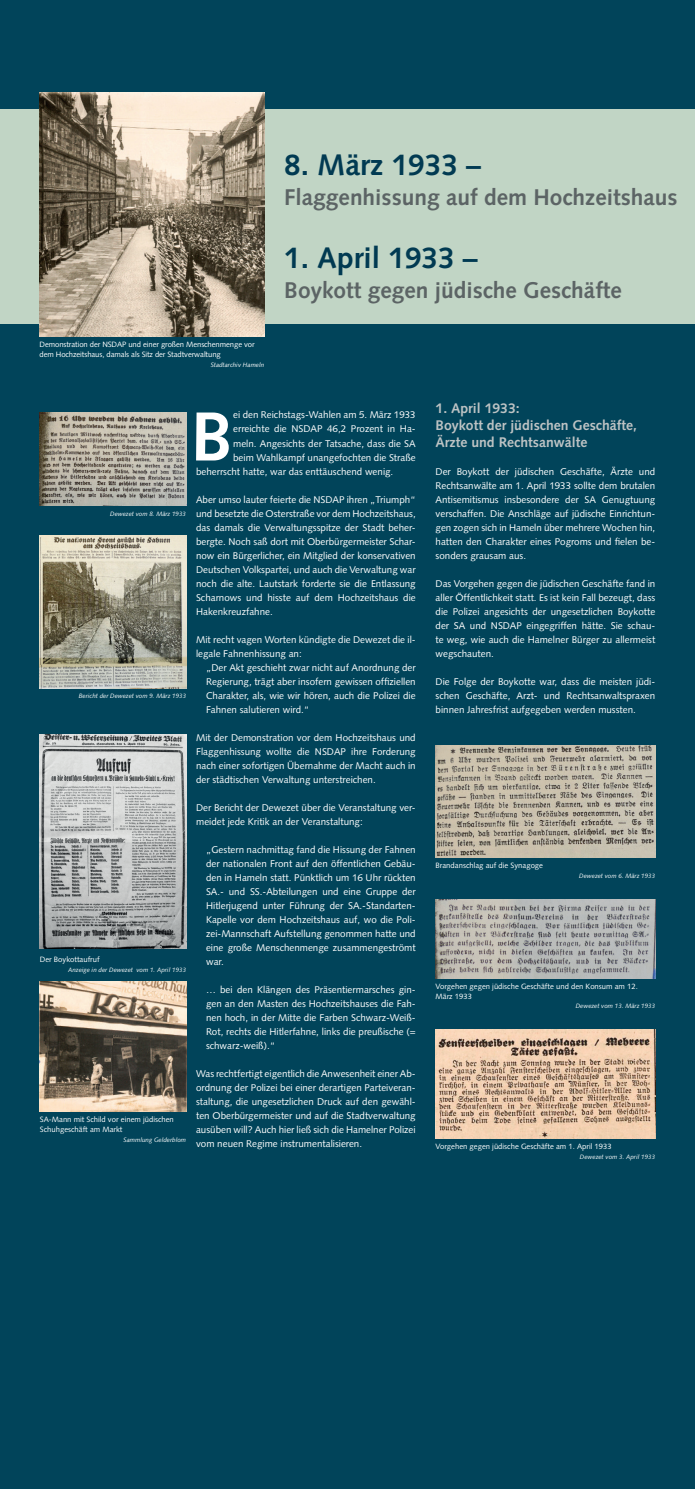
<style>
.page{position:relative;width:695px;height:1489px;background:#fff}
.page>*{position:absolute;margin:0;border:0;box-sizing:border-box;transform-origin:0 0}
.t1{font:700 69.3px "Syntax";color:#fff}
.t2{font:700 29.75px "Syntax";color:#013a52}
.t3{font:700 22.75px "Syntax";color:#5c6465}
.t4{font:700 14px/17.1px "Syntax";color:#bdc3c4}
.t5{font:9.8px/14px "Syntax";color:#fff;text-align:justify}
.t6{font:7.7px/9.8px "Syntax";color:#fff}
.t7{font:italic 6.3px "Syntax";color:#fff}
</style>
<div class="page">
<div style="left:0;top:0;width:694px;height:1488px;background:#01445a"></div>
<div style="left:0;top:109px;width:694px;height:214px;background:#c1d5c5"></div>
<img style="left:40px;top:412px;width:146px;height:94px">
<img style="left:40px;top:535px;width:146px;height:153px">
<img style="left:40px;top:734px;width:146px;height:214px">
<img style="left:40px;top:981px;width:146px;height:130px">
<img style="left:435px;top:745px;width:220px;height:112px">
<img style="left:435px;top:899px;width:220px;height:79px">
<img style="left:435px;top:1029px;width:220px;height:109px">
<img style="left:40px;top:92px;width:224px;height:244px">
<p class="t6" style="left:40px;top:339px;width:217px">Demonstration der NSDAP und einer großen Menschenmenge vor dem Hochzeitshaus, damals als Sitz der Stadtverwaltung</p>
<p class="t7" style="left:211px;top:360px;width:55px">Stadtarchiv Hameln</p>
<h2 class="t2" style="left:284px;top:147px;width:198px">8. März 1933 –</h2>
<h3 class="t3" style="left:284px;top:184px;width:395px">Flaggenhissung auf dem Hochzeitshaus</h3>
<h2 class="t2" style="left:284px;top:241px;width:195px">1. April 1933 –</h2>
<h3 class="t3" style="left:284px;top:277px;width:339px">Boykott gegen jüdische Geschäfte</h3>
<p class="t7" style="left:110px;top:510px;width:77px">Dewezet vom 8. März 1933</p>
<p class="t7" style="left:79px;top:692px;width:109px">Bericht der Dewezet vom 9. März 1933</p>
<p class="t6" style="left:40px;top:954px;width:61px">Der Boykottaufruf</p>
<p class="t7" style="left:68px;top:965px;width:119px">Anzeige in der Dewezet vom 1. April 1933</p>
<p class="t6" style="left:40px;top:1114px;width:135px">SA-Mann mit Schild vor einem jüdischen<br>Schuhgeschäft am Markt</p>
<p class="t7" style="left:123px;top:1136px;width:64px">Sammlung Gelderblom</p>
<h1 class="t1" style="left:191px;top:397px;width:44px">B</h1>
<p class="t5" style="left:233px;top:408px;width:184px">ei den Reichstags-Wahlen am 5. März 1933</p>
<p class="t5" style="left:233px;top:422px;width:184px">erreichte die NSDAP 46,2 Prozent in Ha-</p>
<p class="t5" style="left:233px;top:436px;width:184px">meln. Angesichts der Tatsache, dass die SA</p>
<p class="t5" style="left:233px;top:450px;width:184px">beim Wahlkampf unangefochten die Straße</p>
<p class="t5" style="left:196px;top:464px;width:199px">beherrscht hatte, war das enttäuschend wenig.</p>
<p class="t5" style="left:196px;top:492px;width:221px">Aber umso lauter feierte die NSDAP ihren „Triumph“ und besetzte die Osterstraße vor dem Hochzeitshaus, das damals die Verwaltungsspitze der Stadt beher&shy;bergte. Noch saß dort mit Oberbürgermeister Schar&shy;now ein Bürgerlicher, ein Mitglied der konservativen Deutschen Volkspartei, und auch die Verwaltung war noch die alte. Lautstark forderte sie die Entlassung Scharnows und hisste auf dem Hochzeitshaus die Hakenkreuzfahne.</p>
<p class="t5" style="left:196px;top:632px;width:221px">Mit recht vagen Worten kündigte die Dewezet die il&shy;legale Fahnenhissung an:</p>
<p class="t5" style="left:206px;top:660px;width:211px">„Der Akt geschieht zwar nicht auf Anordnung der Regierung, trägt aber insofern gewissen offiziellen Charakter, als, wie wir hören, auch die Polizei die Fahnen salutieren wird.“</p>
<p class="t5" style="left:196px;top:730px;width:221px">Mit der Demonstration vor dem Hochzeitshaus und Flaggenhissung wollte die NSDAP ihre Forderung nach einer sofortigen Übernahme der Macht auch in der städtischen Verwaltung unterstreichen.</p>
<p class="t5" style="left:196px;top:800px;width:221px">Der Bericht der Dewezet über die Veranstaltung ver&shy;meidet jede Kritik an der Veranstaltung:</p>
<p class="t5" style="left:206px;top:842px;width:211px">„Gestern nachmittag fand die Hissung der Fahnen der nationalen Front auf den öffentlichen Gebäu&shy;den in Hameln statt. Pünktlich um 16 Uhr rückten SA.- und SS.-Abteilungen und eine Gruppe der Hitlerjugend unter Führung der SA.-Standarten-Kapelle vor dem Hochzeitshaus auf, wo die Poli&shy;zei-Mannschaft Aufstellung genommen hatte und eine große Menschenmenge zusammengeströmt war.</p>
<p class="t5" style="left:206px;top:982px;width:211px">… bei den Klängen des Präsentiermarsches gin&shy;gen an den Masten des Hochzeitshauses die Fah&shy;nen hoch, in der Mitte die Farben Schwarz-Weiß-Rot, rechts die Hitlerfahne, links die preußische (= schwarz-weiß).“</p>
<p class="t5" style="left:196px;top:1066px;width:221px">Was rechtfertigt eigentlich die Anwesenheit einer Ab&shy;ordnung der Polizei bei einer derartigen Parteiveran&shy;staltung, die ungesetzlichen Druck auf den gewähl&shy;ten Oberbürgermeister und auf die Stadtverwaltung ausüben will? Auch hier ließ sich die Hamelner Polizei vom neuen Regime instrumentalisieren.</p>
<h3 class="t4" style="left:435px;top:399px;width:203px">1. April 1933:<br>Boykott der jüdischen Geschäfte,<br>Ärzte und Rechtsanwälte</h3>
<p class="t5" style="left:435px;top:464px;width:221px">Der Boykott der jüdischen Geschäfte, Ärzte und Rechtsanwälte am 1. April 1933 sollte dem brutalen Antisemitismus insbesondere der SA Genugtuung verschaffen. Die Anschläge auf jüdische Einrichtun&shy;gen zogen sich in Hameln über mehrere Wochen hin, hatten den Charakter eines Pogroms und fielen be&shy;sonders grausam aus.</p>
<p class="t5" style="left:435px;top:576px;width:221px">Das Vorgehen gegen die jüdischen Geschäfte fand in aller Öffentlichkeit statt. Es ist kein Fall bezeugt, dass die Polizei angesichts der ungesetzlichen Boykotte der SA und NSDAP eingegriffen hätte. Sie schau&shy;te weg, wie auch die Hamelner Bürger zu allermeist wegschauten.</p>
<p class="t5" style="left:435px;top:674px;width:221px">Die Folge der Boykotte war, dass die meisten jüdi&shy;schen Geschäfte, Arzt- und Rechtsanwaltspraxen binnen Jahresfrist aufgegeben werden mussten.</p>
<p class="t6" style="left:435px;top:860px;width:109px">Brandanschlag auf die Synagoge</p>
<p class="t7" style="left:579px;top:872px;width:77px">Dewezet vom 6. März 1933</p>
<p class="t6" style="left:435px;top:981px;width:204px">Vorgehen gegen jüdische Geschäfte und den Konsum am 12.<br>März 1933</p>
<p class="t7" style="left:575px;top:1002px;width:81px">Dewezet vom 13. März 1933</p>
<p class="t6" style="left:435px;top:1141px;width:178px">Vorgehen gegen jüdische Geschäfte am 1. April 1933</p>
<p class="t7" style="left:580px;top:1152px;width:77px">Dewezet vom 3. April 1933</p>
</div>
